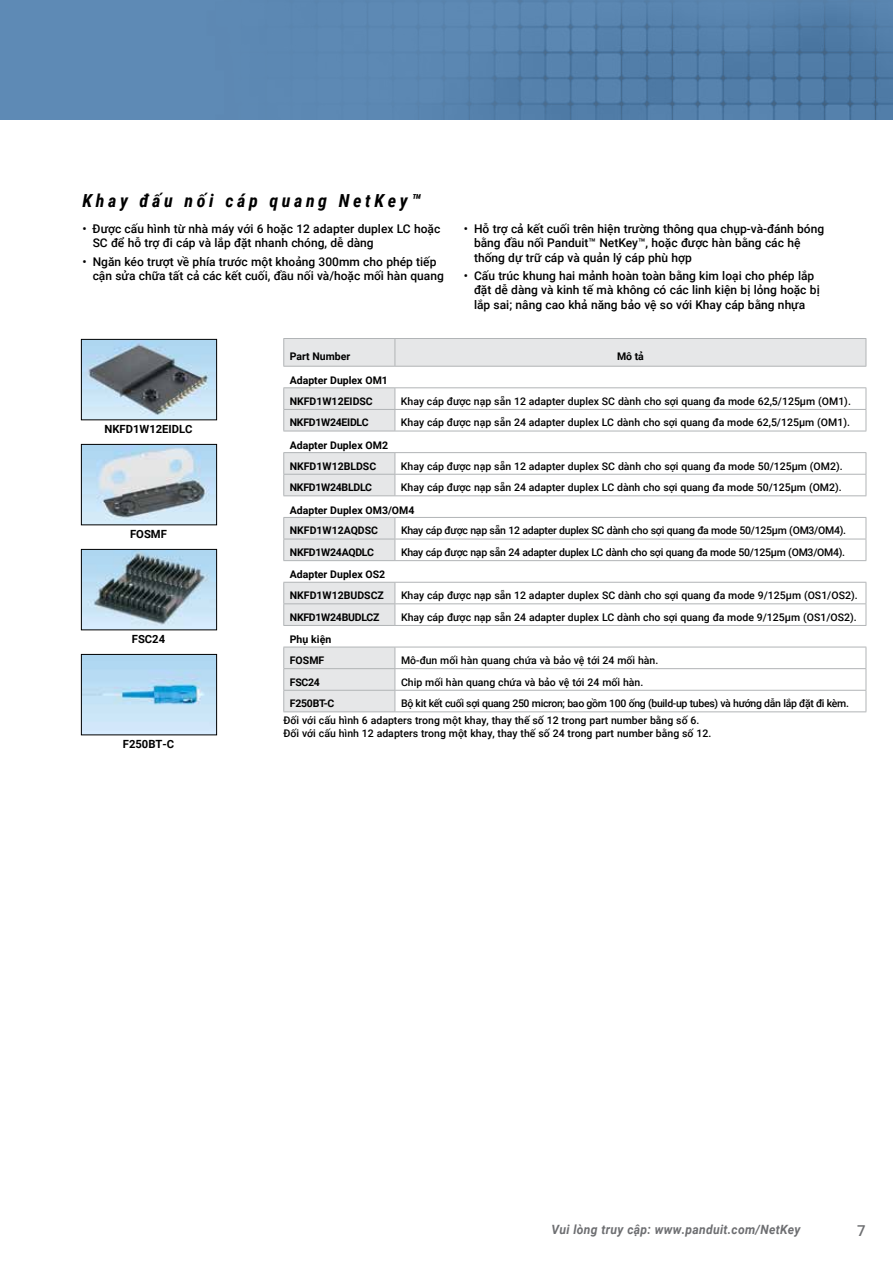
<style>
.page{position:relative;width:893px;height:1263px;background:#fff}
.page>*{position:absolute;margin:0;border:0;box-sizing:border-box;transform-origin:0 0}
.t1{font:italic 700 18px "Roboto Condensed";letter-spacing:.2em;color:#000}
.t2{font:500 15px "Roboto";color:#6d6e71}
.t3{font:italic 700 12.75px "Roboto";letter-spacing:.025em;color:#6d6e71;scale:.95 1}
.t4{font:500 12px/14.2px "Roboto";color:#000}
.t5{font:700 11.25px "Roboto";color:#000}
.t6{font:500 10.5px "Roboto";color:#000}
.t7{font:700 10.5px/20.7px "Roboto";color:#000}
.t8{font:500 10.5px/17.1px "Roboto";letter-spacing:-.03em;color:#000}
.t9{font:500 10.5px "Roboto";letter-spacing:-.025em;color:#000}
.t10{font:700 10.5px "Roboto";letter-spacing:-.025em;color:#000}
</style>
<div class="page">
<div style="left:4px;top:0;width:889px;height:120px;background:#5e8ab5"></div>
<img style="left:418px;top:0;width:475px;height:120px">
<hr style="left:0;top:0;width:4px;height:120px;background:#5e8ab5">
<img style="left:83px;top:341px;width:132px;height:77px">
<div style="left:81px;top:339px;width:136px;height:81px;border:1px solid #000"></div>
<img style="left:83px;top:446px;width:132px;height:77px">
<div style="left:81px;top:444px;width:136px;height:81px;border:1px solid #000"></div>
<img style="left:83px;top:551px;width:132px;height:77px">
<div style="left:81px;top:549px;width:136px;height:81px;border:1px solid #000"></div>
<img style="left:83px;top:656px;width:132px;height:77px">
<div style="left:81px;top:654px;width:136px;height:81px;border:1px solid #000"></div>
<svg style="left:284px;top:339px;width:582px;height:372px"></svg>
<hr style="left:283px;top:338px;width:112px;height:1px;background:#b1b4b6">
<svg style="left:283px;top:339px;width:1px;height:27px"></svg>
<hr style="left:395px;top:338px;width:471px;height:1px;background:#b1b4b6">
<svg style="left:395px;top:339px;width:1px;height:27px"></svg>
<svg style="left:866px;top:339px;width:1px;height:27px"></svg>
<hr style="left:283px;top:366px;width:112px;height:1px;background:#b1b4b6">
<hr style="left:395px;top:366px;width:471px;height:1px;background:#b1b4b6">
<hr style="left:283px;top:387px;width:112px;height:1px;background:#b1b4b6">
<hr style="left:395px;top:387px;width:471px;height:1px;background:#b1b4b6">
<hr style="left:283px;top:409px;width:112px;height:1px;background:#b1b4b6">
<svg style="left:283px;top:388px;width:1px;height:43px"></svg>
<hr style="left:395px;top:409px;width:471px;height:1px;background:#b1b4b6">
<svg style="left:395px;top:388px;width:1px;height:43px"></svg>
<svg style="left:866px;top:388px;width:1px;height:43px"></svg>
<hr style="left:283px;top:452px;width:112px;height:1px;background:#b1b4b6">
<hr style="left:395px;top:452px;width:471px;height:1px;background:#b1b4b6">
<hr style="left:283px;top:474px;width:112px;height:1px;background:#b1b4b6">
<svg style="left:283px;top:453px;width:1px;height:42px"></svg>
<hr style="left:395px;top:474px;width:471px;height:1px;background:#b1b4b6">
<svg style="left:395px;top:453px;width:1px;height:42px"></svg>
<svg style="left:866px;top:453px;width:1px;height:42px"></svg>
<hr style="left:283px;top:495px;width:112px;height:1px;background:#b1b4b6">
<hr style="left:395px;top:495px;width:471px;height:1px;background:#b1b4b6">
<hr style="left:283px;top:517px;width:112px;height:1px;background:#b1b4b6">
<hr style="left:395px;top:517px;width:471px;height:1px;background:#b1b4b6">
<hr style="left:283px;top:539px;width:112px;height:1px;background:#b1b4b6">
<svg style="left:283px;top:518px;width:1px;height:42px"></svg>
<hr style="left:395px;top:539px;width:471px;height:1px;background:#b1b4b6">
<svg style="left:395px;top:518px;width:1px;height:42px"></svg>
<svg style="left:866px;top:518px;width:1px;height:42px"></svg>
<hr style="left:283px;top:560px;width:112px;height:1px;background:#b1b4b6">
<hr style="left:395px;top:560px;width:471px;height:1px;background:#b1b4b6">
<hr style="left:283px;top:582px;width:112px;height:1px;background:#b1b4b6">
<hr style="left:395px;top:582px;width:471px;height:1px;background:#b1b4b6">
<hr style="left:283px;top:603px;width:112px;height:1px;background:#b1b4b6">
<svg style="left:283px;top:583px;width:1px;height:42px"></svg>
<hr style="left:395px;top:603px;width:471px;height:1px;background:#b1b4b6">
<svg style="left:395px;top:583px;width:1px;height:42px"></svg>
<svg style="left:866px;top:583px;width:1px;height:42px"></svg>
<hr style="left:283px;top:625px;width:112px;height:1px;background:#b1b4b6">
<hr style="left:395px;top:625px;width:471px;height:1px;background:#b1b4b6">
<hr style="left:283px;top:647px;width:112px;height:1px;background:#b1b4b6">
<hr style="left:395px;top:647px;width:471px;height:1px;background:#b1b4b6">
<hr style="left:283px;top:668px;width:112px;height:1px;background:#b1b4b6">
<hr style="left:395px;top:668px;width:471px;height:1px;background:#b1b4b6">
<svg style="left:283px;top:647px;width:1px;height:64px"></svg>
<svg style="left:395px;top:647px;width:1px;height:64px"></svg>
<svg style="left:866px;top:647px;width:1px;height:64px"></svg>
<hr style="left:283px;top:431px;width:112px;height:1px;background:#b1b4b6">
<hr style="left:395px;top:431px;width:471px;height:1px;background:#b1b4b6">
<hr style="left:283px;top:690px;width:112px;height:1px;background:#b1b4b6">
<hr style="left:395px;top:690px;width:471px;height:1px;background:#b1b4b6">
<hr style="left:283px;top:711px;width:112px;height:1px;background:#b1b4b6">
<hr style="left:395px;top:711px;width:471px;height:1px;background:#b1b4b6">
<h1 class="t1" style="left:82px;top:188px;width:340px">Khay đấu nối cáp quang NetKey™</h1>
<p class="t4" style="left:93px;top:221px;width:349px;text-indent:-10px">• Được cấu hình từ nhà máy với 6 hoặc 12 adapter duplex LC hoặc<br>SC để hỗ trợ đi cáp và lắp đặt nhanh chóng, dễ dàng</p>
<p class="t4" style="left:93px;top:254px;width:353px;text-indent:-10px">• Ngăn kéo trượt về phía trước một khoảng 300mm cho phép tiếp cận sửa chữa tất cả các kết cuối, đầu nối và/hoặc mối hàn quang</p>
<p class="t4" style="left:474px;top:221px;width:352px;text-indent:-10px">• Hỗ trợ cả kết cuối trên hiện trường thông qua chụp-và-đánh bóng bằng đầu nối Panduit™ NetKey™, hoặc được hàn bằng các hệ thống dự trữ cáp và quản lý cáp phù hợp</p>
<p class="t4" style="left:474px;top:268px;width:347px;text-indent:-10px">• Cấu trúc khung hai mảnh hoàn toàn bằng kim loại cho phép lắp đặt dễ dàng và kinh tế mà không có các linh kiện bị lỏng hoặc bị lắp sai; nâng cao khả năng bảo vệ so với Khay cáp bằng nhựa</p>
<p class="t5" style="left:104px;top:421px;width:90px">NKFD1W12EIDLC</p>
<p class="t5" style="left:130px;top:526px;width:38px">FOSMF</p>
<p class="t5" style="left:132px;top:631px;width:35px">FSC24</p>
<p class="t5" style="left:123px;top:736px;width:53px">F250BT-C</p>
<p class="t7" style="left:290px;top:346px;width:62px">Part Number</p>
<p class="t7" style="left:617px;top:346px;width:28px">Mô tả</p>
<p class="t7" style="left:290px;top:369px;width:100px">Adapter Duplex OM1<br>NKFD1W12EIDSC</p>
<p class="t6" style="left:401px;top:394px;width:451px">Khay cáp được nạp sẵn 12 adapter duplex SC dành cho sợi quang đa mode 62,5/125μm (OM1).</p>
<p class="t10" style="left:290px;top:415px;width:80px">NKFD1W24EIDLC</p>
<p class="t6" style="left:401px;top:415px;width:450px">Khay cáp được nạp sẵn 24 adapter duplex LC dành cho sợi quang đa mode 62,5/125μm (OM1).</p>
<p class="t7" style="left:290px;top:434px;width:100px">Adapter Duplex OM2<br>NKFD1W12BLDSC</p>
<p class="t6" style="left:401px;top:458px;width:443px">Khay cáp được nạp sẵn 12 adapter duplex SC dành cho sợi quang đa mode 50/125μm (OM2).</p>
<p class="t10" style="left:290px;top:480px;width:84px">NKFD1W24BLDLC</p>
<p class="t6" style="left:401px;top:480px;width:442px">Khay cáp được nạp sẵn 24 adapter duplex LC dành cho sợi quang đa mode 50/125μm (OM2).</p>
<p class="t7" style="left:290px;top:499px;width:126px">Adapter Duplex OM3/OM4<br>NKFD1W12AQDSC</p>
<p class="t9" style="left:401px;top:523px;width:447px">Khay cáp được nạp sẵn 12 adapter duplex SC dành cho sợi quang đa mode 50/125μm (OM3/OM4).</p>
<p class="t10" style="left:290px;top:545px;width:86px">NKFD1W24AQDLC</p>
<p class="t9" style="left:401px;top:545px;width:446px">Khay cáp được nạp sẵn 24 adapter duplex LC dành cho sợi quang đa mode 50/125μm (OM3/OM4).</p>
<p class="t7" style="left:290px;top:564px;width:97px">Adapter Duplex OS2<br>NKFD1W12BUDSCZ</p>
<p class="t6" style="left:401px;top:588px;width:458px">Khay cáp được nạp sẵn 12 adapter duplex SC dành cho sợi quang đa mode 9/125μm (OS1/OS2).</p>
<p class="t10" style="left:290px;top:610px;width:91px">NKFD1W24BUDLCZ</p>
<p class="t6" style="left:401px;top:610px;width:457px">Khay cáp được nạp sẵn 24 adapter duplex LC dành cho sợi quang đa mode 9/125μm (OS1/OS2).</p>
<p class="t7" style="left:290px;top:629px;width:43px">Phụ kiện<br>FOSMF</p>
<p class="t6" style="left:401px;top:653px;width:259px">Mô-đun mối hàn quang chứa và bảo vệ tới 24 mối hàn.</p>
<p class="t7" style="left:290px;top:671px;width:32px">FSC24</p>
<p class="t6" style="left:401px;top:674px;width:244px">Chip mối hàn quang chứa và bảo vệ tới 24 mối hàn.</p>
<p class="t7" style="left:290px;top:693px;width:46px">F250BT-C</p>
<p class="t8" style="left:284px;top:694px;width:567px;text-indent:118px">Bộ kit kết cuối sợi quang 250 micron; bao gồm 100 ống (build-up tubes) và hướng dẫn lắp đặt đi kèm.<br>Đối với cấu hình 6 adapters trong một khay, thay thế số 12 trong part number bằng số 6.</p>
<p class="t6" style="left:283px;top:726px;width:429px">Đối với cấu hình 12 adapters trong một khay, thay thế số 24 trong part number bằng số 12.</p>
<p class="t3" style="left:551px;top:1221px;width:264px">Vui lòng truy cập: www.panduit.com/NetKey</p>
<h2 class="t2" style="left:857px;top:1220px;width:10px">7</h2>
</div>
